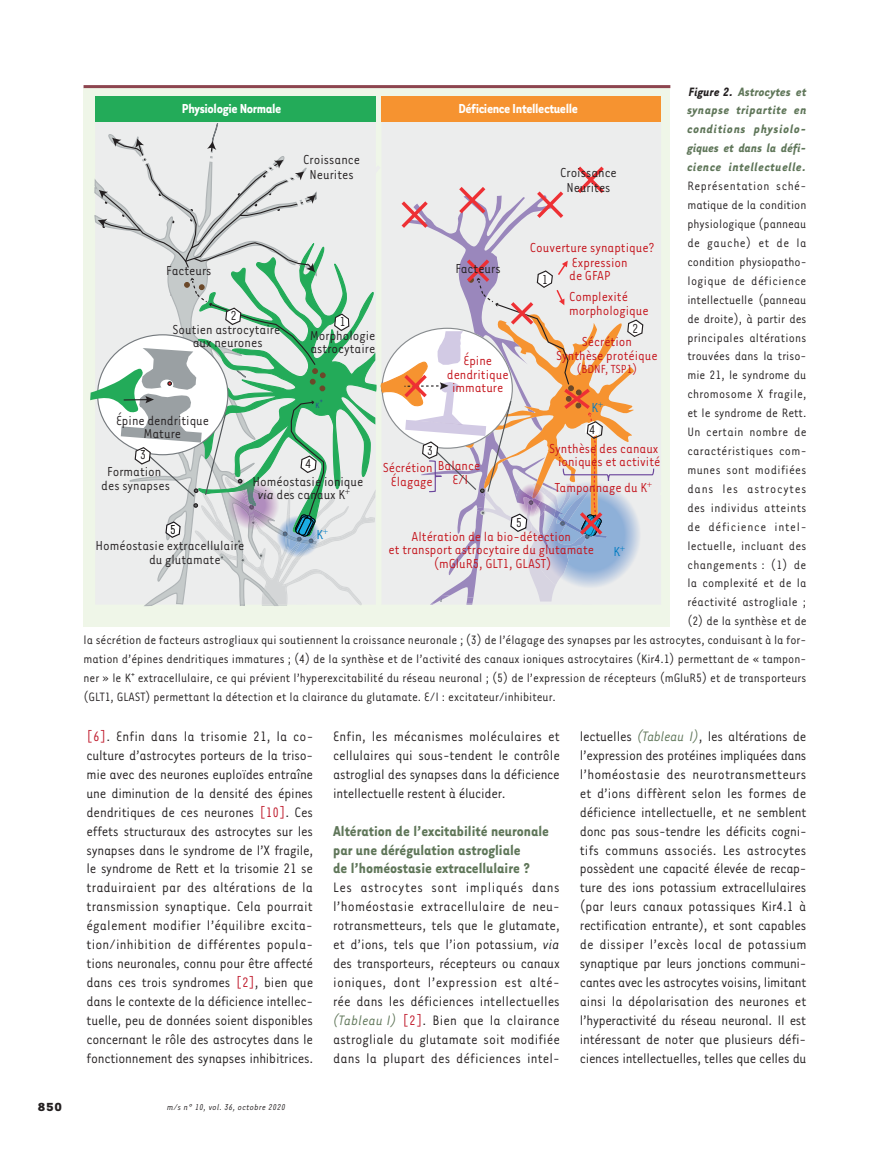
<style>
.page{position:relative;width:893px;height:1149px;background:#fff}
.page>*{position:absolute;margin:0;border:0;box-sizing:border-box;transform-origin:0 0}
.t1{font:700 16.5px/18.9px "Tarzana Narrow";color:#5f7659}
.t2{font:15.75px/18.9px "Tarzana Narrow";letter-spacing:-.015em;color:#231f20;text-align:justify}
.t3{font:15px/13.5px "Tarzana Narrow";color:#c4121a;text-align:center}
.t4{font:15px/13.5px "Tarzana Narrow";color:#231f20;text-align:center}
.t5{font:700 15px "Tarzana Narrow";letter-spacing:-.025em;color:#fff}
.t6{font:15px "Tarzana Narrow";color:#007cc2}
.t7{font:15px "Tarzana Narrow";color:#000001}
.t8{font:13.95px "Tarzana Narrow";color:#231f20}
.t9{font:italic 700 13.95px/18.9px "Tarzana Narrow";letter-spacing:.04em;color:#5f7659;text-align:justify}
.t10{font:13.95px "Tarzana Narrow";letter-spacing:.025em;color:#231f20}
.t11{font:13.95px "Tarzana Narrow";letter-spacing:.03em;color:#231f20}
.t12{font:13.95px "Tarzana Narrow";letter-spacing:.035em;color:#231f20}
.t13{font:13.95px "Tarzana Narrow";letter-spacing:.05em;color:#231f20}
.t14{font:13.95px "Tarzana Narrow";letter-spacing:.06em;color:#231f20}
.t15{font:13.95px "Tarzana Narrow";letter-spacing:.04em;color:#231f20}
.t16{font:13.5px "Tarzana Narrow";color:#c4121a}
.t17{font:700 13.5px "Tarzana Wide";color:#231f20}
.t18{font:9.9px "Tarzana Narrow";color:#231f20}
.t19{font:italic 9.75px "Tarzana Narrow";letter-spacing:.025em;color:#231f20}
.t20{font:8.85px "Tarzana Narrow";letter-spacing:.02em;color:#231f20}
.t21{font:8.85px "Tarzana Narrow";color:#29409a}
.s1{color:#231f20}
.s2{font-style:italic}
.s3{color:#bf182a}
.s4{font-style:italic;color:#5f7659}
</style>
<div class="page">
<div style="left:84px;top:88px;width:586px;height:538px;background:#eff6e8"></div>
<div style="left:95px;top:96px;width:281px;height:26px;background:#23ab59"></div>
<div style="left:381px;top:96px;width:280px;height:26px;background:#f69330"></div>
<hr style="left:84px;top:85px;width:586px;height:3px;background:#8d454f">
<svg style="left:90px;top:123px;width:565px;height:482px"></svg>
<p class="t9" style="left:687px;top:81px;width:121px"><span class="s1">Figure 2.</span> Astrocytes et synapse tripartite en conditions physiolo&shy;giques et dans la défi&shy;cience intellectuelle.</p>
<p class="t12" style="left:687px;top:177px;width:121px">Représentation sché-</p>
<p class="t8" style="left:687px;top:196px;width:121px">matique de la condition</p>
<p class="t8" style="left:687px;top:215px;width:121px">physiologique (panneau</p>
<p class="t15" style="left:687px;top:234px;width:121px">de gauche) et de la</p>
<p class="t8" style="left:687px;top:253px;width:121px">condition physiopatho-</p>
<p class="t11" style="left:687px;top:272px;width:121px">logique de déficience</p>
<p class="t8" style="left:687px;top:291px;width:120px">intellectuelle (panneau</p>
<p class="t8" style="left:687px;top:310px;width:121px">de droite), à partir des</p>
<p class="t8" style="left:687px;top:329px;width:121px">principales altérations</p>
<p class="t8" style="left:687px;top:348px;width:121px">trouvées dans la triso-</p>
<p class="t8" style="left:687px;top:366px;width:121px">mie 21, le syndrome du</p>
<p class="t8" style="left:687px;top:385px;width:121px">chromosome X fragile,</p>
<p class="t8" style="left:687px;top:404px;width:121px">et le syndrome de Rett.</p>
<p class="t10" style="left:687px;top:423px;width:121px">Un certain nombre de</p>
<p class="t10" style="left:687px;top:442px;width:121px">caractéristiques com-</p>
<p class="t10" style="left:687px;top:461px;width:121px">munes sont modifiées</p>
<p class="t14" style="left:687px;top:480px;width:121px">dans les astrocytes</p>
<p class="t10" style="left:687px;top:499px;width:121px">des individus atteints</p>
<p class="t13" style="left:687px;top:518px;width:121px">de déficience intel-</p>
<p class="t8" style="left:687px;top:537px;width:121px">lectuelle, incluant des</p>
<p class="t11" style="left:687px;top:555px;width:121px">changements : (1) de</p>
<p class="t8" style="left:687px;top:574px;width:121px">la complexité et de la</p>
<p class="t8" style="left:687px;top:593px;width:120px">réactivité astrogliale ;</p>
<p class="t8" style="left:687px;top:612px;width:121px">(2) de la synthèse et de</p>
<p class="t8" style="left:84px;top:631px;width:724px">la sécrétion de facteurs astrogliaux qui soutiennent la croissance neuronale ; (3) de l’élagage des synapses par les astrocytes, conduisant à la for-</p>
<p class="t8" style="left:84px;top:650px;width:724px">mation d’épines dendritiques immatures ; (4) de la synthèse et de l’activité des canaux ioniques astrocytaires (Kir4.1) permettant de « tampon-</p>
<p class="t8" style="left:84px;top:669px;width:724px">ner » le K<sup>+</sup> extracellulaire, ce qui prévient l’hyperexcitabilité du réseau neuronal ; (5) de l’expression de récepteurs (mGluR5) et de transporteurs</p>
<p class="t8" style="left:84px;top:688px;width:474px">(GLT1, GLAST) permettant la détection et la clairance du glutamate. E/I : excitateur/inhibiteur.</p>
<p class="t5" style="left:182px;top:99px;width:101px">Physiologie Normale</p>
<p class="t5" style="left:458px;top:99px;width:121px">Déficience Intellectuelle</p>
<p class="t4" style="left:303px;top:151px;width:58px;line-height:15px">Croissance<br>Neurites</p>
<p class="t4" style="left:560px;top:165px;width:58px;line-height:15px">Croissance<br>Neurites</p>
<p class="t3" style="left:569px;top:240px;width:87px;line-height:14px;text-align:left;text-indent:-39px">Couverture synaptique?<br>Expression<br>de GFAP</p>
<p class="t3" style="left:569px;top:289px;width:81px;text-align:left">Complexité morphologique</p>
<p class="t3" style="left:556px;top:334px;width:103px">Sécrétion<br>Synthèse protéique</p>
<p class="t16" style="left:576px;top:360px;width:62px">(BDNF, TSP1)</p>
<p class="t4" style="left:455px;top:261px;width:47px">Facteurs</p>
<p class="t20" style="left:169px;top:262px;width:37px">A strocytic</p>
<p class="t4" style="left:166px;top:263px;width:47px">Facteurs</p>
<p class="t4" style="left:542px;top:271px;width:8px">1</p>
<p class="t4" style="left:231px;top:308px;width:8px">2</p>
<p class="t4" style="left:339px;top:314px;width:8px">1</p>
<p class="t4" style="left:632px;top:320px;width:8px">2</p>
<p class="t4" style="left:172px;top:321px;width:109px">Soutien astrocytaire aux neurones</p>
<p class="t4" style="left:310px;top:327px;width:67px;text-align:left">Morphologie astrocytaire</p>
<p class="t3" style="left:447px;top:353px;width:63px">Épine dendritique immature</p>
<p class="t21" style="left:319px;top:394px;width:5px">+</p>
<p class="t21" style="left:316px;top:399px;width:5px">K</p>
<p class="t6" style="left:591px;top:398px;width:8px">K</p>
<p class="t4" style="left:116px;top:413px;width:95px">Épine dendritique<br>Mature</p>
<p class="t4" style="left:101px;top:464px;width:70px">Formation des synapses</p>
<p class="t4" style="left:258px;top:473px;width:107px;text-align:left;text-indent:-5px">Homéostasie ionique <span class="s2">via</span> des canaux K</p>
<p class="t4" style="left:589px;top:421px;width:8px">4</p>
<p class="t18" style="left:592px;top:424px;width:6px">4</p>
<p class="t3" style="left:549px;top:440px;width:113px">Synthèse des canaux ioniques et activité</p>
<p class="t3" style="left:555px;top:480px;width:94px">Tamponnage du K</p>
<p class="t3" style="left:389px;top:528px;width:207px">Altération de la bio-détection<br>et transport astrocytaire du glutamate (mGluR5, GLT1, GLAST)</p>
<p class="t4" style="left:427px;top:442px;width:8px">3</p>
<p class="t4" style="left:140px;top:447px;width:8px">3</p>
<p class="t4" style="left:305px;top:456px;width:8px">4</p>
<p class="t3" style="left:383px;top:460px;width:52px;line-height:14px">Sécrétion<br>Élagage</p>
<p class="t3" style="left:438px;top:458px;width:44px">Balance<br>E/I</p>
<p class="t4" style="left:516px;top:515px;width:8px">5</p>
<p class="t7" style="left:170px;top:520px;width:8px">5</p>
<p class="t6" style="left:316px;top:525px;width:8px">K</p>
<p class="t4" style="left:149px;top:538px;width:97px;text-align:left;text-indent:-53px">Homéostasie extracellulaire du glutamate</p>
<p class="t6" style="left:613px;top:542px;width:8px">K</p>
<p class="t2" style="left:87px;top:726px;width:228px"><span class="s3">[6]</span>. Enfin dans la trisomie 21, la co&shy;culture d’astrocytes porteurs de la triso&shy;mie avec des neurones euploïdes entraîne une diminution de la densité des épines dendritiques de ces neurones <span class="s3">[10]</span>. Ces effets structuraux des astrocytes sur les synapses dans le syndrome de l’X fragile, le syndrome de Rett et la trisomie 21 se traduiraient par des altérations de la transmission synaptique. Cela pourrait également modifier l’équilibre excita&shy;tion/inhibition de différentes popula&shy;tions neuronales, connu pour être affecté dans ces trois syndromes <span class="s3">[2]</span>, bien que dans le contexte de la déficience intellec&shy;tuelle, peu de données soient disponibles concernant le rôle des astrocytes dans le fonctionnement des synapses inhibitrices.</p>
<p class="t17" style="left:38px;top:1097px;width:26px">850</p>
<p class="t19" style="left:167px;top:1100px;width:120px">m/s n° 10, vol. 36, octobre 2020</p>
<p class="t2" style="left:333px;top:726px;width:228px">Enfin, les mécanismes moléculaires et cellulaires qui sous-tendent le contrôle astroglial des synapses dans la déficience intellectuelle restent à élucider.</p>
<p class="t1" style="left:333px;top:820px;width:217px">Altération de l’excitabilité neuronale par une dérégulation astrogliale<br>de l’homéostasie extracellulaire ?</p>
<p class="t2" style="left:333px;top:877px;width:228px">Les astrocytes sont impliqués dans l’homéostasie extracellulaire de neu&shy;rotransmetteurs, tels que le glutamate, et d’ions, tels que l’ion potassium, <span class="s2">via </span>des transporteurs, récepteurs ou canaux ioniques, dont l’expression est alté&shy;rée dans les déficiences intellectuelles <span class="s4">(Tableau I)</span> <span class="s3">[2]</span>. Bien que la clairance astrogliale du glutamate soit modifiée dans la plupart des déficiences intel-</p>
<p class="t2" style="left:580px;top:726px;width:228px">lectuelles <span class="s4">(Tableau I)</span>, les altérations de l’expression des protéines impliquées dans l’homéostasie des neurotransmetteurs et d’ions diffèrent selon les formes de déficience intellectuelle, et ne semblent donc pas sous-tendre les déficits cogni&shy;tifs communs associés. Les astrocytes possèdent une capacité élevée de recap&shy;ture des ions potassium extracellulaires (par leurs canaux potassiques Kir4.1 à rectification entrante), et sont capables de dissiper l’excès local de potassium synaptique par leurs jonctions communi&shy;cantes avec les astrocytes voisins, limitant ainsi la dépolarisation des neurones et l’hyperactivité du réseau neuronal. Il est intéressant de noter que plusieurs défi&shy;ciences intellectuelles, telles que celles du</p>
</div>
